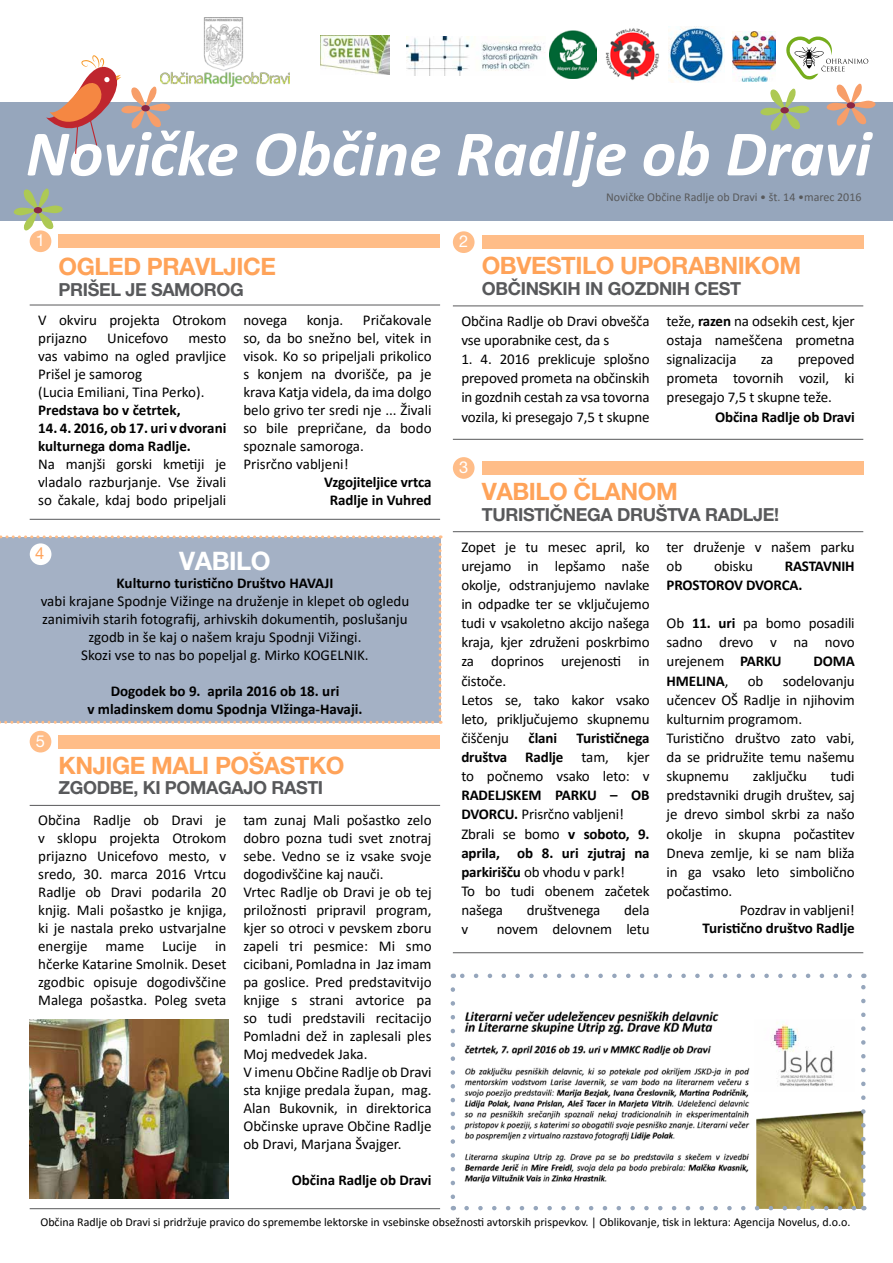
<style>
.page{position:relative;width:893px;height:1263px;background:#fff}
.page>*{position:absolute;margin:0;border:0;box-sizing:border-box;transform-origin:0 0}
.t1{font:700 25.5px "Helvetica Neue LT Pro";letter-spacing:-.02em;color:#fff}
.t2{font:700 24px "Helvetica Neue LT Pro";letter-spacing:-.02em;color:#ffa359}
.t3{font:700 18px "Helvetica Neue LT Pro";letter-spacing:-.02em;color:#58595b}
.t4{font:16.5px "Helvetica Neue LT Pro";color:#fff}
.t5{font:16.5px "Helvetica Neue LT Pro";color:#ffa359}
.t6{font:15px/18px "Calibri";letter-spacing:-.01em;color:#000}
.t7{font:700 15px/18px "Calibri";letter-spacing:-.005em;color:#000}
.t8{font:12px "Calibri";color:#000}
.t9{font:12px "Calibri";color:#58595b}
.s1{font-weight:700}
.s2{font-weight:400}
</style>
<div class="page">
<div style="left:0;top:102px;width:893px;height:119px;background:#96a6bc"></div>
<svg style="left:28px;top:131px;width:845px;height:56px"></svg>
<img style="left:170px;top:17px;width:120px;height:70px">
<img style="left:605px;top:28px;width:54px;height:52px">
<img style="left:669px;top:26px;width:55px;height:56px">
<img style="left:733px;top:31px;width:42px;height:50px">
<img style="left:549px;top:30px;width:48px;height:48px">
<img style="left:407px;top:37px;width:138px;height:39px">
<img style="left:320px;top:36px;width:69px;height:39px">
<div style="left:59px;top:235px;width:381px;height:13px;background:#ffbd88"></div>
<div style="left:59px;top:735px;width:381px;height:13px;background:#ffbd88"></div>
<div style="left:482px;top:236px;width:381px;height:13px;background:#ffbd88"></div>
<div style="left:482px;top:461px;width:381px;height:13px;background:#ffbd88"></div>
<div style="left:30px;top:230px;width:21px;height:22px;background:#ffbd88;border-radius:50%"></div>
<div style="left:30px;top:731px;width:21px;height:21px;background:#ffbd88;border-radius:50%"></div>
<div style="left:453px;top:231px;width:22px;height:22px;background:#ffbd88;border-radius:50%"></div>
<div style="left:453px;top:457px;width:22px;height:22px;background:#ffbd88;border-radius:50%"></div>
<hr style="left:30px;top:305px;width:410px;height:1px;background:#58595b">
<hr style="left:30px;top:805px;width:410px;height:1px;background:#58595b">
<hr style="left:30px;top:519px;width:410px;height:1px;background:#58595b">
<hr style="left:30px;top:1208px;width:410px;height:1px;background:#58595b">
<hr style="left:453px;top:306px;width:410px;height:1px;background:#58595b">
<hr style="left:453px;top:531px;width:410px;height:1px;background:#58595b">
<hr style="left:453px;top:952px;width:410px;height:1px;background:#58595b">
<hr style="left:453px;top:439px;width:410px;height:1px;background:#58595b">
<img style="left:30px;top:1019px;width:199px;height:180px">
<img style="left:464px;top:1011px;width:286px;height:172px">
<img style="left:771px;top:1022px;width:63px;height:65px">
<img style="left:756px;top:1110px;width:107px;height:99px">
<svg style="left:467px;top:1206px;width:389px;height:4px"></svg>
<svg style="left:460px;top:973px;width:390px;height:5px"></svg>
<svg style="left:451px;top:989px;width:4px;height:221px"></svg>
<svg style="left:861px;top:973px;width:5px;height:221px"></svg>
<div style="left:0;top:535px;width:442px;height:189px;background:#a4b1c5"></div>
<svg style="left:46px;top:55px;width:124px;height:100px"></svg>
<div style="left:141px;top:105px;width:9px;height:6px;background:#8a2645;border-radius:50%"></div>
<svg style="left:760px;top:35px;width:115px;height:96px"></svg>
<div style="left:780px;top:107px;width:9px;height:6px;background:#8a2645;border-radius:50%"></div>
<svg style="left:14px;top:189px;width:49px;height:41px"></svg>
<div style="left:34px;top:207px;width:8px;height:6px;background:#8a2645;border-radius:50%"></div>
<p class="t4" style="left:36px;top:231px;width:11px">1</p>
<h2 class="t2" style="left:59px;top:252px;width:219px">OGLED PRAVLJICE</h2>
<p class="t3" style="left:59px;top:279px;width:187px">PRIŠEL JE SAMOROG</p>
<p class="t6" style="left:38px;top:311px;width:190px">V okviru projekta Otrokom prijazno</p>
<p class="t6" style="left:107px;top:329px;width:63px">Unicefovo</p>
<p class="t6" style="left:38px;top:329px;width:190px;text-indent:150px">mesto vas vabimo na ogled pravljice<br>Prišel je samorog<br>(Lucia Emiliani, Tina Perko).</p>
<p class="t7" style="left:38px;top:400px;width:144px">Predstava bo v četrtek,</p>
<p class="t7" style="left:38px;top:418px;width:190px">14. 4. 2016, ob 17. uri v dvorani kulturnega doma Radlje.</p>
<p class="t6" style="left:38px;top:455px;width:190px;text-align:justify">Na manjši gorski kmetiji je vladalo razburjanje. Vse živali so čakale, kdaj bodo pripeljali</p>
<p class="t6" style="left:243px;top:311px;width:190px;text-indent:120px">Pričakovale so, da bo snežno bel, vitek in visok. Ko so pripeljali prikolico s konjem na dvorišče, pa je krava Katja videla, da ima dolgo belo grivo ter sredi nje ... Živali so bile prepričane, da bodo spoznale samoroga.<br>Prisrčno vabljeni!</p>
<p class="t7" style="left:324px;top:472px;width:109px;text-align:center">Vzgojiteljice vrtca<br>Radlje in Vuhred</p>
<p class="t6" style="left:243px;top:311px;width:45px">novega</p>
<p class="t6" style="left:307px;top:311px;width:38px">konja.</p>
<p class="t5" style="left:35px;top:544px;width:11px">4</p>
<h1 class="t1" style="left:179px;top:545px;width:93px">VABILO</h1>
<p class="t7" style="left:117px;top:574px;width:218px">Kulturno turistično Društvo HAVAJI</p>
<p class="t6" style="left:41px;top:592px;width:370px;text-align:center">vabi krajane Spodnje Vižinge na druženje in klepet ob ogledu zanimivih starih fotografij, arhivskih dokumentih, poslušanju zgodb in še kaj o našem kraju Spodnji Vižingi.<br>Skozi vse to nas bo popeljal g. Mirko KOGELNIK.</p>
<p class="t7" style="left:87px;top:682px;width:277px;text-align:center">Dogodek bo 9. aprila 2016 ob 18. uri<br>v mladinskem domu Spodnja VIžinga-Havaji.</p>
<p class="t4" style="left:36px;top:731px;width:11px">5</p>
<h2 class="t2" style="left:59px;top:750px;width:287px">KNJIGE MALI POŠASTKO</h2>
<p class="t3" style="left:59px;top:777px;width:266px">ZGODBE, KI POMAGAJO RASTI</p>
<p class="t6" style="left:38px;top:811px;width:190px;text-align:justify">Občina Radlje ob Dravi je v sklopu projekta Otrokom prijazno Unicefovo mesto, v sredo, 30. marca 2016 Vrtcu Radlje ob Dravi podarila 20 knjig. Mali pošastko je knjiga, ki je nastala preko ustvarjalne energije mame Lucije in hčerke Katarine Smolnik. Deset zgodbic opisuje dogodivščine Malega pošastka. Poleg sveta</p>
<p class="t6" style="left:243px;top:811px;width:190px">tam zunaj Mali pošastko zelo dobro pozna tudi svet znotraj sebe. Vedno se iz vsake svoje dogodivščine kaj nauči.<br>Vrtec Radlje ob Dravi je ob tej priložnosti pripravil program, kjer so otroci v pevskem zboru zapeli tri pesmice: Mi smo cicibani, Pomladna in Jaz imam pa goslice. Pred predstavitvijo knjige s strani avtorice pa so tudi predstavili recitacijo<br>Pomladni dež in zaplesali ples<br>Moj medvedek Jaka.<br>V imenu Občine Radlje ob Dravi sta knjige predala župan, mag.<br>Alan Bukovnik, in direktorica<br>Občinske uprave Občine Radlje ob Dravi, Marjana Švajger.</p>
<p class="t7" style="left:292px;top:1171px;width:141px">Občina Radlje ob Dravi</p>
<p class="t4" style="left:459px;top:232px;width:11px">2</p>
<p class="t9" style="left:606px;top:189px;width:257px">Novičke Občine Radlje ob Dravi • št. 14 •marec 2016</p>
<h2 class="t2" style="left:482px;top:251px;width:321px">OBVESTILO UPORABNIKOM</h2>
<p class="t3" style="left:482px;top:277px;width:261px">OBČINSKIH IN GOZDNIH CEST</p>
<p class="t6" style="left:461px;top:311px;width:190px;line-height:19.2px">Občina Radlje ob Dravi obvešča vse uporabnike cest, da s</p>
<p class="t6" style="left:461px;top:349px;width:190px;line-height:19.2px;text-align:justify">1. 4. 2016 preklicuje splošno prepoved prometa na občinskih in gozdnih cestah za vsa tovorna vozila, ki presegajo 7,5 t skupne</p>
<p class="t4" style="left:459px;top:457px;width:11px">3</p>
<p class="t6" style="left:667px;top:311px;width:190px;line-height:19.2px;text-align:justify">teže, <span class="s1">razen</span> na odsekih cest, kjer ostaja nameščena prometna signalizacija</p>
<p class="t6" style="left:667px;top:349px;width:190px;line-height:19.2px;text-align:justify;text-indent:131px">prepoved prometa tovornih vozil, ki presegajo 7,5 t skupne teže.</p>
<p class="t7" style="left:715px;top:407px;width:141px">Občina Radlje ob Dravi</p>
<p class="t6" style="left:761px;top:350px;width:14px">za</p>
<h2 class="t2" style="left:482px;top:476px;width:198px">VABILO ČLANOM</h2>
<p class="t3" style="left:482px;top:503px;width:299px">TURISTIČNEGA DRUŠTVA RADLJE!</p>
<p class="t6" style="left:461px;top:537px;width:190px;line-height:19px">Zopet je tu mesec april, ko urejamo in lepšamo naše okolje, odstranjujemo navlake in odpadke ter se vključujemo tudi v vsakoletno akcijo našega kraja, kjer združeni poskrbimo za doprinos urejenosti in čistoče.<br>Letos se, tako kakor vsako leto, priključujemo skupnemu čiščenju</p>
<p class="t6" style="left:461px;top:728px;width:190px;line-height:19.2px;text-align:justify;text-indent:115px"><span class="s1">Turističnega društva Radlje</span> tam, kjer to počnemo vsako leto: v</p>
<p class="t6" style="left:461px;top:785px;width:190px;line-height:19.2px"><span class="s1">RADELJSKEM PARKU – OB<br>DVORCU.</span> Prisrčno vabljeni!<br>Zbrali se bomo <span class="s1">v soboto, 9. aprila, ob 8. uri zjutraj na parkirišču</span> ob vhodu v park!<br>To bo tudi obenem začetek našega</p>
<p class="t7" style="left:529px;top:728px;width:30px">člani</p>
<p class="t6" style="left:527px;top:901px;width:75px">društvenega</p>
<p class="t6" style="left:624px;top:901px;width:27px">dela</p>
<p class="t6" style="left:461px;top:920px;width:8px">v</p>
<p class="t6" style="left:497px;top:920px;width:154px">novem delovnem letu</p>
<p class="t6" style="left:667px;top:537px;width:190px;line-height:19.2px">ter druženje v našem parku ob</p>
<p class="t6" style="left:714px;top:556px;width:40px">obisku</p>
<p class="t7" style="left:667px;top:556px;width:190px;line-height:19.2px;text-indent:118px">RASTAVNIH<br>PROSTOROV DVORCA.</p>
<p class="t6" style="left:667px;top:613px;width:190px;line-height:19.2px;text-align:justify">Ob <span class="s1">11. uri</span> pa bomo posadili sadno drevo v na novo urejenem <span class="s1">PARKU</span></p>
<p class="t7" style="left:813px;top:652px;width:43px">DOMA</p>
<p class="t6" style="left:667px;top:670px;width:190px;line-height:19.2px;text-indent:116px">sodelovanju učencev OŠ Radlje in njihovim kulturnim programom.<br>Turistično društvo zato vabi, da se pridružite temu našemu skupnemu</p>
<p class="t7" style="left:667px;top:671px;width:63px">HMELINA<span class="s2">,</span></p>
<p class="t6" style="left:748px;top:671px;width:17px">ob</p>
<p class="t6" style="left:753px;top:767px;width:56px">zaključku</p>
<p class="t6" style="left:831px;top:767px;width:25px">tudi</p>
<p class="t6" style="left:667px;top:786px;width:190px">predstavniki drugih društev, saj</p>
<p class="t6" style="left:667px;top:805px;width:190px">je drevo simbol skrbi za našo</p>
<p class="t6" style="left:667px;top:824px;width:190px">okolje in skupna počastitev</p>
<p class="t6" style="left:667px;top:843px;width:190px">Dneva zemlje, ki se nam bliža</p>
<p class="t6" style="left:667px;top:862px;width:190px">in ga vsako leto simbolično</p>
<p class="t6" style="left:667px;top:881px;width:67px">počastimo.</p>
<p class="t6" style="left:740px;top:901px;width:116px">Pozdrav in vabljeni!</p>
<p class="t7" style="left:703px;top:918px;width:154px">Turistično društvo Radlje</p>
<p class="t8" style="left:40px;top:1213px;width:812px">Občina Radlje ob Dravi si pridržuje pravico do spremembe lektorske in vsebinske obsežnosti avtorskih prispevkov. | Oblikovanje, tisk in lektura: Agencija Novelus, d.o.o.</p>
</div>
